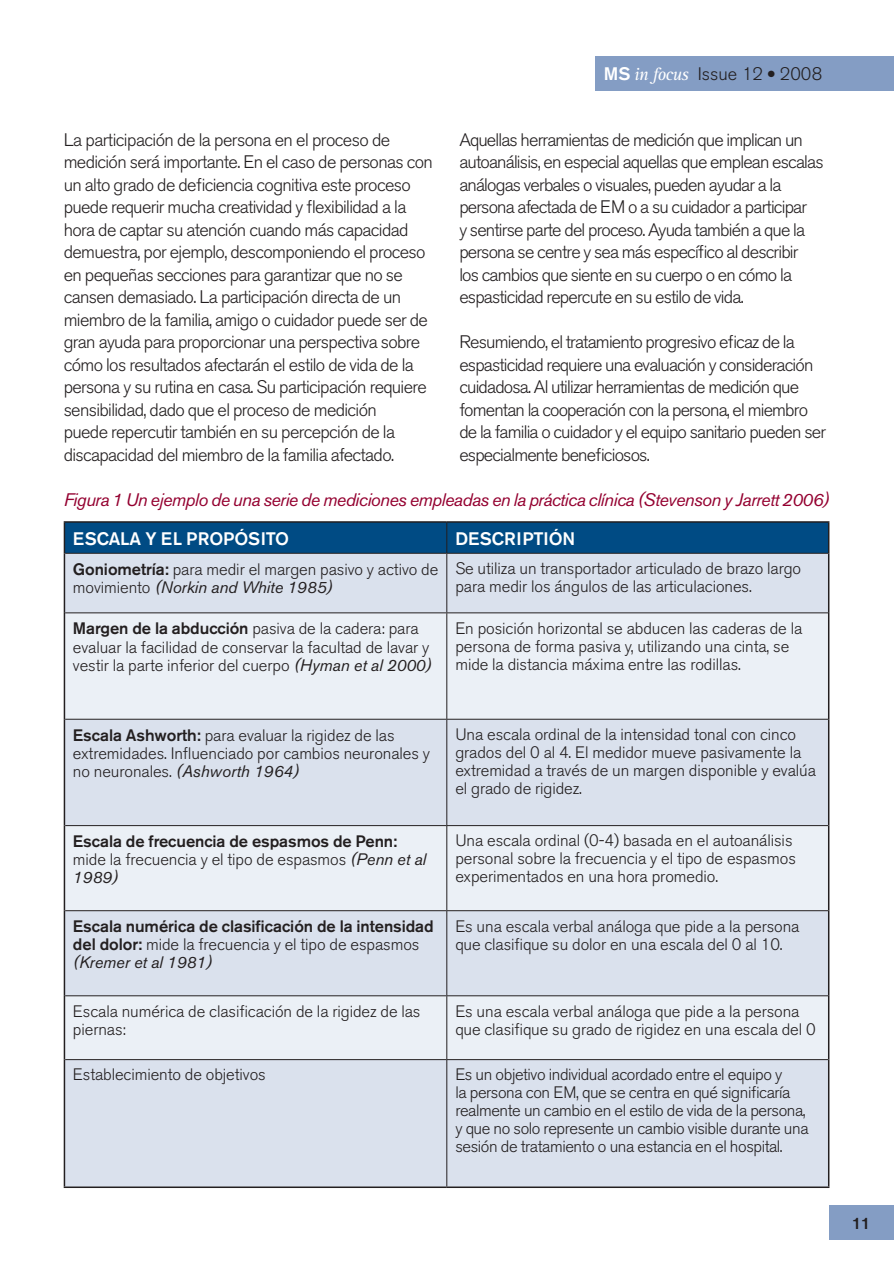
<style>
.page{position:relative;width:894px;height:1265px;background:#fff}
.page>*{position:absolute;margin:0;border:0;box-sizing:border-box;transform-origin:0 0}
.t1{font:300 18px/22.5px "Akzidenz Grotesk BE";letter-spacing:-.035em;color:#231f20}
.t2{font:italic 18px "Akzidenz Grotesk BE";letter-spacing:-.03em;color:#940130}
.t3{font:500 18px "Akzidenz Grotesk BE";letter-spacing:-.005em;color:#fff}
.t4{font:300 18px "Akzidenz Grotesk BE";color:#231f20}
.t5{font:300 16.5px/18px "Akzidenz Grotesk BE";letter-spacing:-.005em;color:#231f20}
.t6{font:300 16.5px/18px "Akzidenz Grotesk BE";letter-spacing:-.025em;color:#231f20}
.t7{font:500 16.5px/18px "Akzidenz Grotesk BE";letter-spacing:-.005em;color:#231f20}
.s1{font-weight:500;color:#fff}
.s2{font-family:"Rotis Serif";font-weight:400;font-style:italic;color:#fff}
.s3{font-weight:500}
.s4{font-weight:400;font-style:italic}
.s5{font-weight:300}
</style>
<div class="page">
<div style="left:595px;top:57px;width:299px;height:34px;background:#849dc4"></div>
<div style="left:829px;top:1205px;width:65px;height:34px;background:#849dc4"></div>
<div style="left:65px;top:522px;width:763px;height:31px;background:#004b84"></div>
<div style="left:65px;top:554px;width:763px;height:632px;background:#dae1ed"></div>
<svg style="left:65px;top:613px;width:763px;height:446px;background:#e2e8f0"></svg>
<hr style="left:65px;top:553px;width:382px;height:1px;background:#231f20">
<hr style="left:447px;top:553px;width:381px;height:1px;background:#231f20">
<hr style="left:65px;top:612px;width:382px;height:1px;background:#231f20">
<hr style="left:447px;top:612px;width:381px;height:1px;background:#231f20">
<hr style="left:65px;top:718px;width:382px;height:1px;background:#231f20">
<hr style="left:447px;top:718px;width:381px;height:1px;background:#231f20">
<hr style="left:65px;top:825px;width:382px;height:1px;background:#231f20">
<hr style="left:447px;top:825px;width:381px;height:1px;background:#231f20">
<hr style="left:65px;top:910px;width:382px;height:1px;background:#231f20">
<hr style="left:447px;top:910px;width:381px;height:1px;background:#231f20">
<hr style="left:65px;top:995px;width:382px;height:1px;background:#231f20">
<hr style="left:447px;top:995px;width:381px;height:1px;background:#231f20">
<hr style="left:65px;top:1059px;width:382px;height:1px;background:#231f20">
<hr style="left:447px;top:1059px;width:381px;height:1px;background:#231f20">
<hr style="left:64px;top:521px;width:383px;height:1px;background:#231f20">
<hr style="left:64px;top:522px;width:1px;height:31px;background:#231f20">
<hr style="left:447px;top:521px;width:382px;height:1px;background:#231f20">
<hr style="left:828px;top:522px;width:1px;height:31px;background:#231f20">
<hr style="left:64px;top:553px;width:1px;height:59px;background:#231f20">
<hr style="left:828px;top:553px;width:1px;height:59px;background:#231f20">
<hr style="left:64px;top:612px;width:1px;height:107px;background:#231f20">
<hr style="left:828px;top:612px;width:1px;height:107px;background:#231f20">
<hr style="left:64px;top:719px;width:1px;height:106px;background:#231f20">
<hr style="left:828px;top:719px;width:1px;height:106px;background:#231f20">
<hr style="left:64px;top:825px;width:1px;height:85px;background:#231f20">
<hr style="left:828px;top:825px;width:1px;height:85px;background:#231f20">
<hr style="left:64px;top:910px;width:1px;height:85px;background:#231f20">
<hr style="left:828px;top:910px;width:1px;height:85px;background:#231f20">
<hr style="left:64px;top:995px;width:1px;height:64px;background:#231f20">
<hr style="left:828px;top:995px;width:1px;height:64px;background:#231f20">
<hr style="left:64px;top:1059px;width:1px;height:127px;background:#231f20">
<hr style="left:828px;top:1059px;width:1px;height:127px;background:#231f20">
<hr style="left:64px;top:1186px;width:383px;height:1px;background:#231f20">
<hr style="left:447px;top:1186px;width:382px;height:1px;background:#231f20">
<hr style="left:446px;top:522px;width:1px;height:31px;background:#231f20">
<hr style="left:446px;top:553px;width:1px;height:59px;background:#231f20">
<hr style="left:446px;top:613px;width:1px;height:105px;background:#231f20">
<hr style="left:446px;top:719px;width:1px;height:106px;background:#231f20">
<hr style="left:446px;top:825px;width:1px;height:85px;background:#231f20">
<hr style="left:446px;top:910px;width:1px;height:85px;background:#231f20">
<hr style="left:446px;top:995px;width:1px;height:64px;background:#231f20">
<hr style="left:446px;top:1059px;width:1px;height:127px;background:#231f20">
<p class="t4" style="left:604px;top:63px;width:220px"><span class="s1">MS</span> <span class="s2">in focus</span> Issue 12 ● 2008</p>
<p class="t1" style="left:64px;top:128px;width:371px">La participación de la persona en el proceso de medición será importante. En el caso de personas con un alto grado de deficiencia cognitiva este proceso puede requerir mucha creatividad y flexibilidad a la hora de captar su atención cuando más capacidad demuestra, por ejemplo, descomponiendo el proceso en pequeñas secciones para garantizar que no se cansen demasiado. La participación directa de un miembro de la familia, amigo o cuidador puede ser de gran ayuda para proporcionar una perspectiva sobre cómo los resultados afectarán el estilo de vida de la persona y su rutina en casa. Su participación requiere sensibilidad, dado que el proceso de medición<br>puede repercutir también en su percepción de la discapacidad del miembro de la familia afectado.</p>
<p class="t1" style="left:459px;top:128px;width:366px">Aquellas herramientas de medición que implican un autoanálisis, en especial aquellas que emplean escalas análogas verbales o visuales, pueden ayudar a la persona afectada de EM o a su cuidador a participar<br>y sentirse parte del proceso. Ayuda también a que la persona se centre y sea más específico al describir<br>los cambios que siente en su cuerpo o en cómo la espasticidad repercute en su estilo de vida.</p>
<p class="t1" style="left:459px;top:331px;width:368px">Resumiendo, el tratamiento progresivo eficaz de la espasticidad requiere una evaluación y consideración cuidadosa. Al utilizar herramientas de medición que fomentan la cooperación con la persona, el miembro de la familia o cuidador y el equipo sanitario pueden ser especialmente beneficiosos.</p>
<p class="t2" style="left:64px;top:488px;width:767px">Figura 1 Un ejemplo de una serie de mediciones empleadas en la práctica clínica (Stevenson y Jarrett 2006)</p>
<p class="t3" style="left:73px;top:527px;width:218px">EScala y el propós ito</p>
<p class="t3" style="left:455px;top:527px;width:121px">descriptión</p>
<p class="t5" style="left:73px;top:560px;width:367px"><span class="s3">Goniometría:</span> para medir el margen pasivo y activo de movimiento <span class="s4">(Norkin and White 1985)</span></p>
<p class="t5" style="left:455px;top:559px;width:347px">Se utiliza un transportador articulado de brazo largo para medir los ángulos de las articulaciones.</p>
<p class="t5" style="left:73px;top:620px;width:360px"><span class="s3">Margen de la abducción</span> pasiva de la cadera: para evaluar la facilidad de conservar la facultad de lavar y vestir la parte inferior del cuerpo <span class="s4">(Hyman et al 2000)</span></p>
<p class="t5" style="left:455px;top:619px;width:348px">En posición horizontal se abducen las caderas de la persona de forma pasiva y, utilizando una cinta, se mide la distancia máxima entre las rodillas.</p>
<p class="t5" style="left:73px;top:726px;width:358px"><span class="s3">Escala Ashworth:</span> para evaluar la rigidez de las extremidades. Influenciado por cambios neuronales y no neuronales. <span class="s4">(Ashworth 1964)</span></p>
<p class="t5" style="left:455px;top:725px;width:362px">Una escala ordinal de la intensidad tonal con cinco grados del 0 al 4. El medidor mueve pasivamente la extremidad a través de un margen disponible y evalúa el grado de rigidez.</p>
<p class="t7" style="left:73px;top:832px;width:355px">Escala de frecuencia de espasmos de Penn: <span class="s5">mide la frecuencia y el tipo de espasmos</span> <span class="s4">(Penn et al<br>1989)</span></p>
<p class="t5" style="left:455px;top:831px;width:342px">Una escala ordinal (0-4) basada en el autoanálisis personal sobre la frecuencia y el tipo de espasmos experimentados en una hora promedio.</p>
<p class="t7" style="left:73px;top:917px;width:362px">Escala numérica de clasificación de la intensidad del dolor: <span class="s5">mide la frecuencia y el tipo de espasmos </span><span class="s4">(Kremer et al 1981)</span></p>
<p class="t5" style="left:455px;top:917px;width:346px">Es una escala verbal análoga que pide a la persona que clasifique su dolor en una escala del 0 al 10.</p>
<p class="t5" style="left:73px;top:1002px;width:349px">Escala numérica de clasificación de la rigidez de las piernas:</p>
<p class="t5" style="left:455px;top:1002px;width:362px">Es una escala verbal análoga que pide a la persona que clasifique su grado de rigidez en una escala del 0</p>
<p class="t5" style="left:73px;top:1065px;width:194px">Establecimiento de objetivos</p>
<p class="t6" style="left:455px;top:1065px;width:355px">Es un objetivo individual acordado entre el equipo y<br>la persona con EM, que se centra en qué significaría realmente un cambio en el estilo de vida de la persona, y que no solo represente un cambio visible durante una sesión de tratamiento o una estancia en el hospital.</p>
<p class="t7" style="left:852px;top:1214px;width:20px">11</p>
</div>
